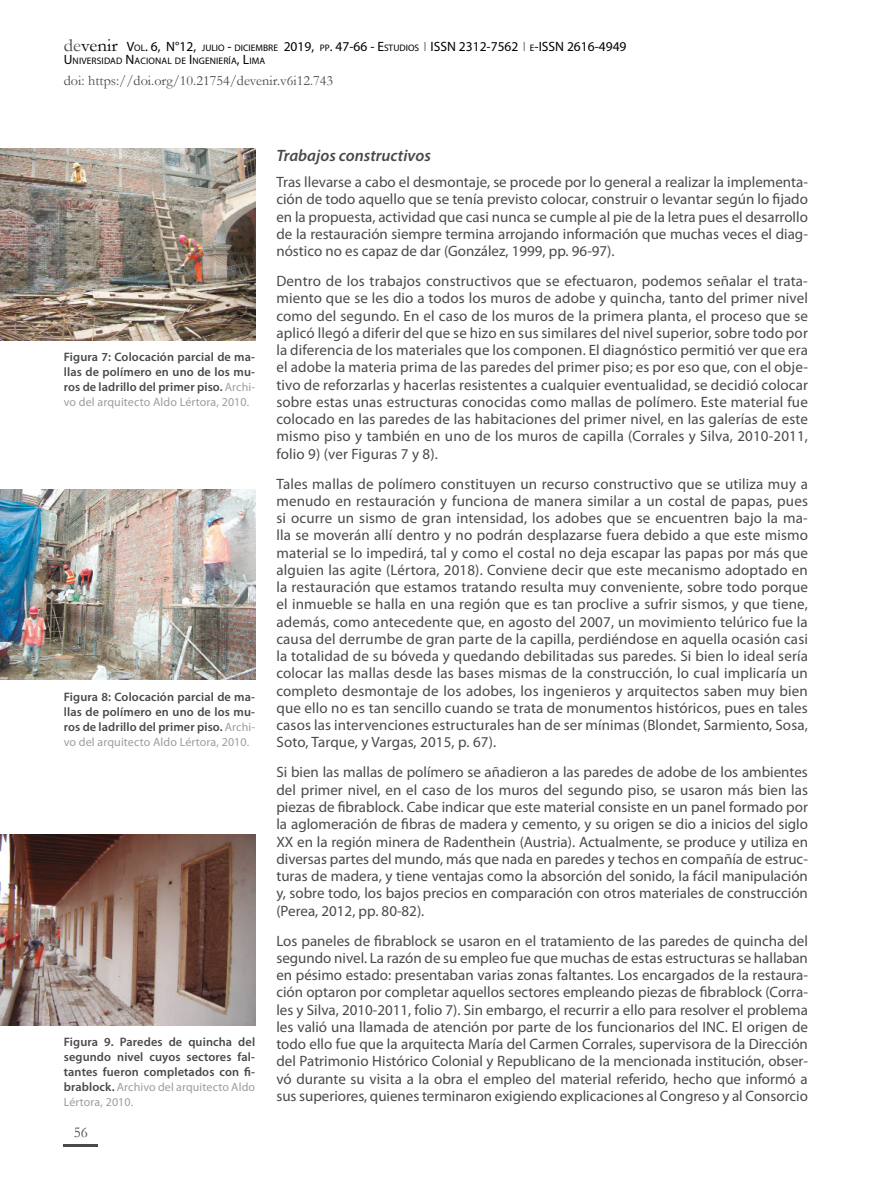
<style>
.page{position:relative;width:893px;height:1191px;background:#fff}
.page>*{position:absolute;margin:0;border:0;box-sizing:border-box;transform-origin:0 0}
.t1{font:italic 600 16.5px "Myriad Pro";color:#4a4a49}
.t2{font:15px/17.2px "Myriad Pro";color:#4a4a49;text-align:justify}
.t3{font:15px "Garamond";color:#4a4a49}
.t4{font:14.25px "Garamond";color:#4a4a49}
.t5{font:13.5px "Myriad Pro";color:#000}
.t6{font:600 12.3px/15px "Myriad Pro";letter-spacing:.01em;color:#4a4a49;text-align:justify}
.t7{font:12px/15px "Myriad Pro";letter-spacing:.01em;color:#9d9d9c}
.t8{font:9.45px "Myriad Pro";letter-spacing:.015em;color:#000}
.s1{font-family:"Garamond";font-size:18px;color:#4a4a49}
.s2{font-family:"Garamond";font-size:18px}
.s3{font-size:9.45px}
.s4{font-size:13.5px}
.s5{font-weight:400;font-size:12px;color:#9d9d9c}
.s6{font-weight:600;font-size:12.3px;color:#4a4a49}
</style>
<div class="page">
<hr style="left:64px;top:1144px;width:34px;height:2px;background:#4a4a49">
<img style="left:0;top:834px;width:255px;height:191px">
<img style="left:0;top:149px;width:255px;height:191px">
<img style="left:0;top:490px;width:255px;height:190px">
<p class="t5" style="left:64px;top:38px;width:374px"><span class="s1">de</span><span class="s2">venir</span> V<span class="s3">OL</span>. 6, N°12, <span class="s3">JULIO</span> - <span class="s3">DICIEMBRE</span> 2019, <span class="s3">PP</span>. 47-66 - E<span class="s3">STUDIOS</span> ISSN</p>
<p class="t5" style="left:459px;top:38px;width:87px">2312-7562 <span class="s3">E</span>-ISSN</p>
<p class="t5" style="left:567px;top:38px;width:61px">2616-4949</p>
<p class="t8" style="left:64px;top:55px;width:203px"><span class="s4">U</span>NIVERSIDAD <span class="s4">N</span>ACIONAL DE <span class="s4">I</span> NGENIERÍA<span class="s4">, L</span>IMA</p>
<p class="t4" style="left:64px;top:71px;width:271px">doi: https://doi.org/10.21754/devenir.v6i12.743</p>
<p class="t6" style="left:64px;top:349px;width:193px">Figura 7: Colocación parcial de ma&shy;llas de polímero en uno de los mu&shy;ros de ladrillo del primer piso. <span class="s5">Archi-</span></p>
<p class="t7" style="left:64px;top:394px;width:187px">vo del arquitecto Aldo Lértora, 2010.</p>
<p class="t6" style="left:64px;top:689px;width:193px">Figura 8: Colocación parcial de ma&shy;llas de polímero en uno de los mu&shy;ros de ladrillo del primer piso. <span class="s5">Archi-</span></p>
<p class="t7" style="left:64px;top:734px;width:187px">vo del arquitecto Aldo Lértora, 2010.</p>
<p class="t6" style="left:64px;top:1034px;width:193px">Figura 9. Paredes de quincha del segundo nivel cuyos sectores fal&shy;tantes fueron completados con fi-</p>
<p class="t7" style="left:64px;top:1079px;width:193px"><span class="s6">brablock.</span> Archivo del arquitecto Aldo<br>Lértora, 2010.</p>
<p class="t3" style="left:74px;top:1122px;width:16px">56</p>
<p class="t1" style="left:276px;top:145px;width:156px">Trabajos constructivos</p>
<p class="t2" style="left:276px;top:173px;width:533px">Tras llevarse a cabo el desmontaje, se procede por lo general a realizar la implementa&shy;ción de todo aquello que se tenía previsto colocar, construir o levantar según lo fijado en la propuesta, actividad que casi nunca se cumple al pie de la letra pues el desarrollo de la restauración siempre termina arrojando información que muchas veces el diag&shy;nóstico no es capaz de dar (González, 1999, pp. 96-97).</p>
<p class="t2" style="left:276px;top:272px;width:533px">Dentro de los trabajos constructivos que se efectuaron, podemos señalar el trata&shy;miento que se les dio a todos los muros de adobe y quincha, tanto del primer nivel como del segundo. En el caso de los muros de la primera planta, el proceso que se aplicó llegó a diferir del que se hizo en sus similares del nivel superior, sobre todo por la diferencia de los materiales que los componen. El diagnóstico permitió ver que era el adobe la materia prima de las paredes del primer piso; es por eso que, con el obje&shy;tivo de reforzarlas y hacerlas resistentes a cualquier eventualidad, se decidió colocar sobre estas unas estructuras conocidas como mallas de polímero. Este material fue colocado en las paredes de las habitaciones del primer nivel, en las galerías de este mismo piso y también en uno de los muros de capilla (Corrales y Silva, 2010-2011, folio 9) (ver Figuras 7 y 8).</p>
<p class="t2" style="left:276px;top:475px;width:533px">Tales mallas de polímero constituyen un recurso constructivo que se utiliza muy a menudo en restauración y funciona de manera similar a un costal de papas, pues si ocurre un sismo de gran intensidad, los adobes que se encuentren bajo la ma&shy;lla se moverán allí dentro y no podrán desplazarse fuera debido a que este mismo material se lo impedirá, tal y como el costal no deja escapar las papas por más que alguien las agite (Lértora, 2018). Conviene decir que este mecanismo adoptado en la restauración que estamos tratando resulta muy conveniente, sobre todo porque el inmueble se halla en una región que es tan proclive a sufrir sismos, y que tiene, además, como antecedente que, en agosto del 2007, un movimiento telúrico fue la causa del derrumbe de gran parte de la capilla, perdiéndose en aquella ocasión casi la totalidad de su bóveda y quedando debilitadas sus paredes. Si bien lo ideal sería colocar las mallas desde las bases mismas de la construcción, lo cual implicaría un completo desmontaje de los adobes, los ingenieros y arquitectos saben muy bien que ello no es tan sencillo cuando se trata de monumentos históricos, pues en tales casos las intervenciones estructurales han de ser mínimas (Blondet, Sarmiento, Sosa, Soto, Tarque, y Vargas, 2015, p. 67).</p>
<p class="t2" style="left:276px;top:763px;width:533px">Si bien las mallas de polímero se añadieron a las paredes de adobe de los ambientes del primer nivel, en el caso de los muros del segundo piso, se usaron más bien las piezas de fibrablock. Cabe indicar que este material consiste en un panel formado por la aglomeración de fibras de madera y cemento, y su origen se dio a inicios del siglo XX en la región minera de Radenthein (Austria). Actualmente, se produce y utiliza en diversas partes del mundo, más que nada en paredes y techos en compañía de estruc&shy;turas de madera, y tiene ventajas como la absorción del sonido, la fácil manipulación y, sobre todo, los bajos precios en comparación con otros materiales de construcción (Perea, 2012, pp. 80-82).</p>
<p class="t2" style="left:276px;top:931px;width:533px">Los paneles de fibrablock se usaron en el tratamiento de las paredes de quincha del segundo nivel. La razón de su empleo fue que muchas de estas estructuras se hallaban en pésimo estado: presentaban varias zonas faltantes. Los encargados de la restaura&shy;ción optaron por completar aquellos sectores empleando piezas de fibrablock (Corra&shy;les y Silva, 2010-2011, folio 7). Sin embargo, el recurrir a ello para resolver el problema les valió una llamada de atención por parte de los funcionarios del INC. El origen de todo ello fue que la arquitecta María del Carmen Corrales, supervisora de la Dirección del Patrimonio Histórico Colonial y Republicano de la mencionada institución, obser&shy;vó durante su visita a la obra el empleo del material referido, hecho que informó a sus superiores, quienes terminaron exigiendo explicaciones al Congreso y al Consorcio</p>
</div>
